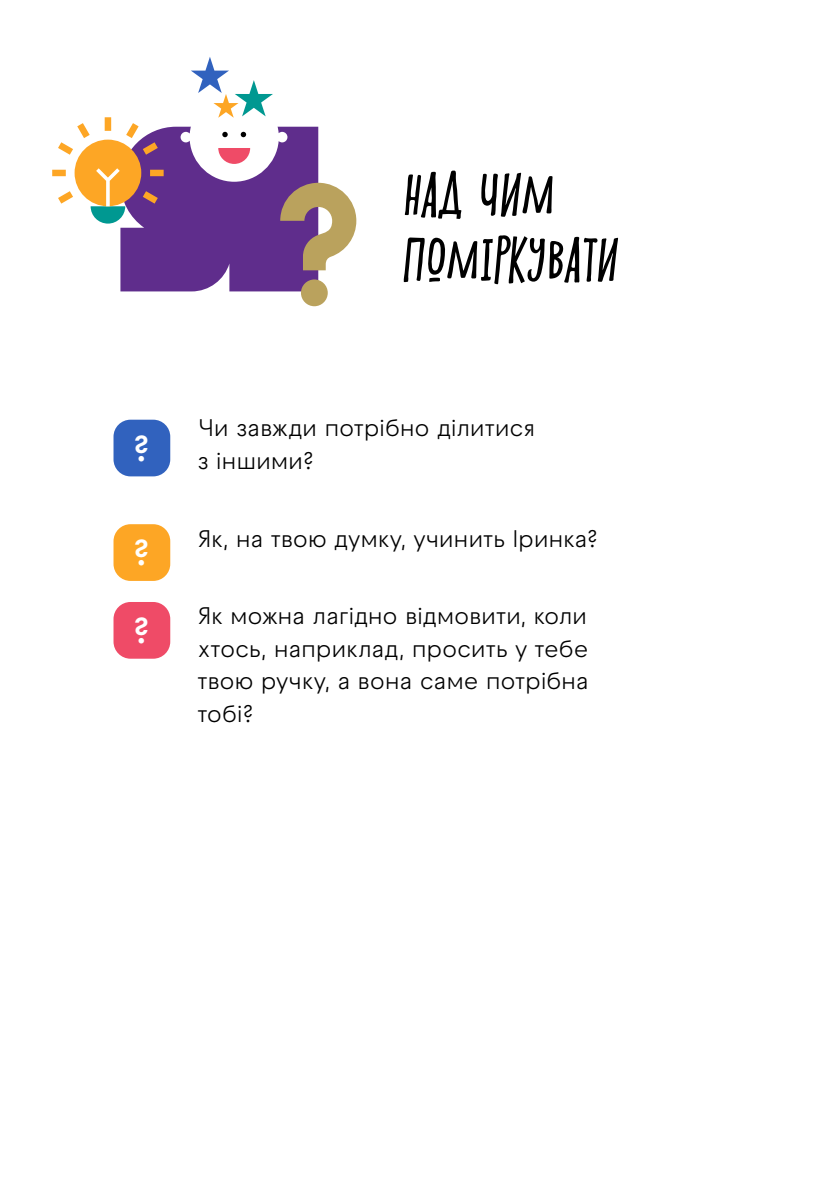
<style>
.page{position:relative;width:840px;height:1191px;background:#fff}
.page>*{position:absolute;margin:0;border:0;box-sizing:border-box;transform-origin:0 0}
.t1{font:italic 52px/65px "Shnobel";letter-spacing:-.025em;color:#000}
.t2{font:600 36px/77.8px "Raptor V3 Premium";color:#fff}
.t3{font:24px/32.4px "Raptor V3 Premium";letter-spacing:-.01em;color:#000}
</style>
<div class="page">
<div style="left:113px;top:420px;width:57px;height:56px;background:#3162be;border-radius:17px"></div>
<div style="left:113px;top:524px;width:57px;height:57px;background:#fda625;border-radius:17px"></div>
<div style="left:113px;top:602px;width:57px;height:56px;background:#ef4b67;border-radius:17px"></div>
<svg style="left:52px;top:57px;width:304px;height:249px"></svg>
<h1 class="t1" style="left:403px;top:162px;width:217px">НАД ЧИМ<br>ПОМІРКУВАТИ</h1>
<h2 class="t2" style="left:133px;top:407px;width:19px">?</h2>
<h2 class="t2" style="left:133px;top:512px;width:19px">? ?</h2>
<p class="t3" style="left:197px;top:412px;width:339px">Чи завжди потрібно ділитися з іншими?</p>
<p class="t3" style="left:198px;top:522px;width:401px">Як, на твою думку, учинить Іринка?</p>
<p class="t3" style="left:197px;top:600px;width:393px;text-align:justify">Як можна лагідно відмовити, коли хтось, наприклад, просить у тебе твою ручку, а вона саме потрібна тобі?</p>
</div>
